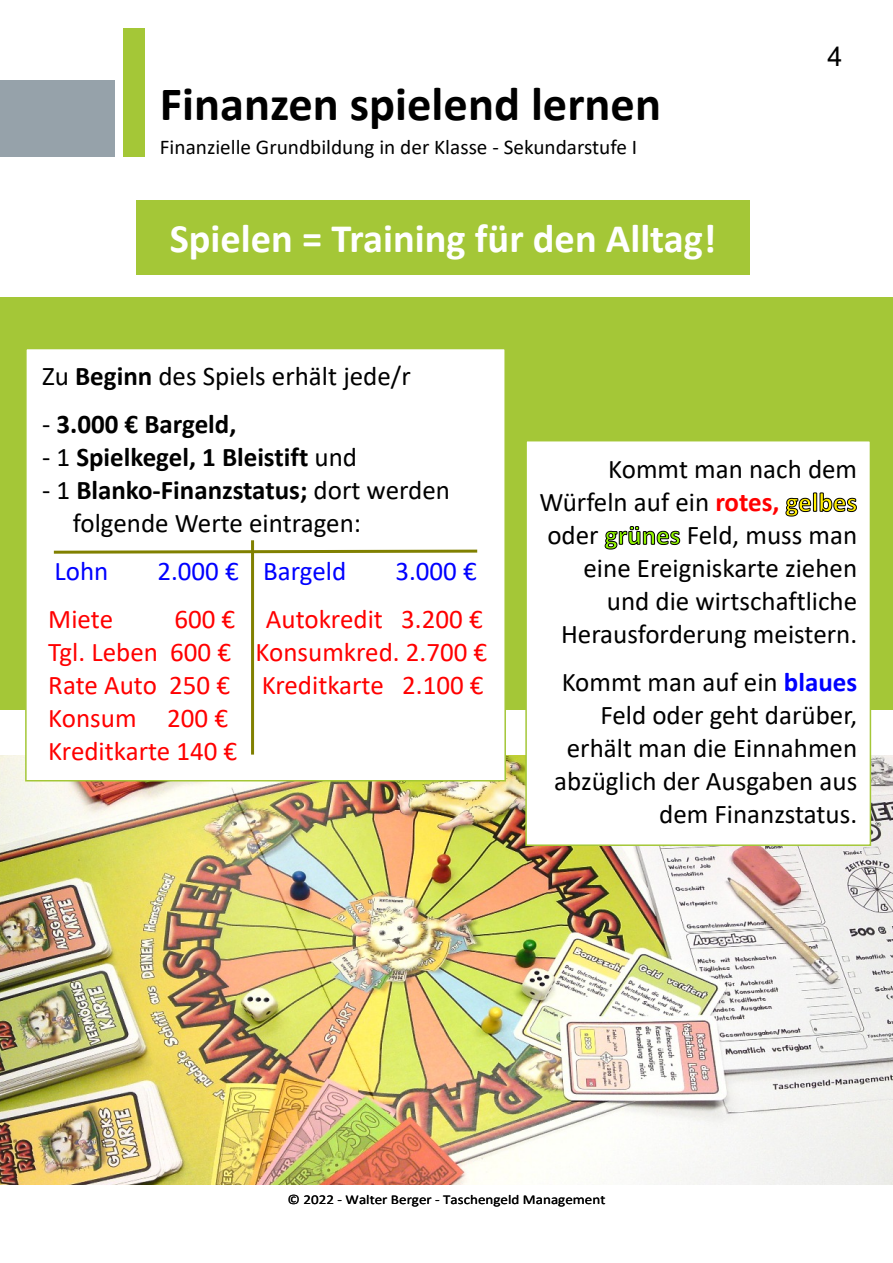
<style>
.page{position:relative;width:893px;height:1263px;background:#fff}
.page>*{position:absolute;margin:0;border:0;box-sizing:border-box;transform-origin:0 0}
.t1{font:700 48px "Calibri";color:#000}
.t2{font:700 40.5px "Calibri";color:#fff}
.t3{font:27px/33px "Calibri";color:#000;text-align:right}
.t4{font:27px/33px "Calibri";color:#f00}
.t5{font:700 27px "Calibri";color:#000}
.t6{font:27px "Calibri";color:#00f}
.t7{font:27px "Arial";color:#000}
.t8{font:21px "Calibri";color:#000}
.t9{font:13.5px "Calibri";color:#000;scale:1.12 1}
.s1{font-weight:700}
.s2{font-weight:400}
.s3{font-weight:700;color:#f00}
.s4{font-weight:700;color:#ffed00}
.s5{font-weight:700;color:#90f300}
.s6{font-weight:700;color:#00f}
</style>
<div class="page">
<div style="left:0;top:298px;width:893px;height:412px;background:#a4c737"></div>
<div style="left:136px;top:200px;width:614px;height:74px;background:#a4c737"></div>
<img style="left:0;top:755px;width:893px;height:429px">
<div style="left:25px;top:348px;width:481px;height:433px;background:#fff;border:2px solid #a4c737"></div>
<hr style="left:251px;top:540px;width:3px;height:215px;background:#808000">
<svg style="left:53px;top:548px;width:425px;height:7px"></svg>
<div style="left:525px;top:440px;width:346px;height:406px;background:#fff;border:2px solid #a4c737"></div>
<div style="left:0;top:81px;width:115px;height:76px;background:#96a2aa"></div>
<div style="left:124px;top:28px;width:21px;height:129px;background:#a4c737"></div>
<h1 class="t1" style="left:160px;top:84px;width:503px">Finanzen spielend lernen</h1>
<p class="t8" style="left:160px;top:138px;width:479px">Finanzielle Grundbildung in der Klasse - Sekundarstufe I</p>
<h2 class="t2" style="left:170px;top:222px;width:548px">Spielen = Training für den Alltag!</h2>
<p class="t7" style="left:827px;top:47px;width:17px">4</p>
<p class="t3" style="left:42px;top:362px;width:370px">Zu <span class="s1">Beginn</span> des Spiels erhält jede/r</p>
<p class="t5" style="left:42px;top:413px;width:196px"><span class="s2">-</span> 3.000 € Bargeld,</p>
<p class="t5" style="left:42px;top:446px;width:316px"><span class="s2">- 1</span> Spielkegel, 1 Bleistift <span class="s2">und</span></p>
<p class="t3" style="left:73px;top:476px;width:379px;text-align:left;text-indent:-31px">- 1 <span class="s1">Blanko-Finanzstatus;</span> dort werden folgende Werte eintragen:</p>
<p class="t6" style="left:54px;top:560px;width:55px">Lohn</p>
<p class="t6" style="left:157px;top:560px;width:190px">2.000 € Bargeld</p>
<p class="t6" style="left:395px;top:560px;width:83px">3.000 €</p>
<p class="t4" style="left:48px;top:605px;width:66px">Miete</p>
<p class="t4" style="left:48px;top:605px;width:440px;text-indent:126px">600 € Autokredit 3.200 €<br>Tgl. Leben 600 € Konsumkred. 2.700 €<br>Rate Auto 250 € Kreditkarte 2.100 €<br>Konsum 200 €<br>Kreditkarte 140 €</p>
<p class="t3" style="left:539px;top:455px;width:319px">Kommt man nach dem<br>Würfeln auf ein <span class="s3">rotes,</span> <span class="s4">gelbes </span>oder <span class="s5">grünes</span> Feld, muss man eine Ereigniskarte ziehen und die wirtschaftliche<br>Herausforderung meistern.</p>
<p class="t3" style="left:554px;top:668px;width:304px">Kommt man auf ein <span class="s6">blaues<br></span>Feld oder geht darüber, erhält man die Einnahmen abzüglich der Ausgaben aus dem Finanzstatus.</p>
<p class="t9" style="left:288px;top:1194px;width:285px">© 2022 - Walter Berger - Taschengeld Management</p>
</div>
